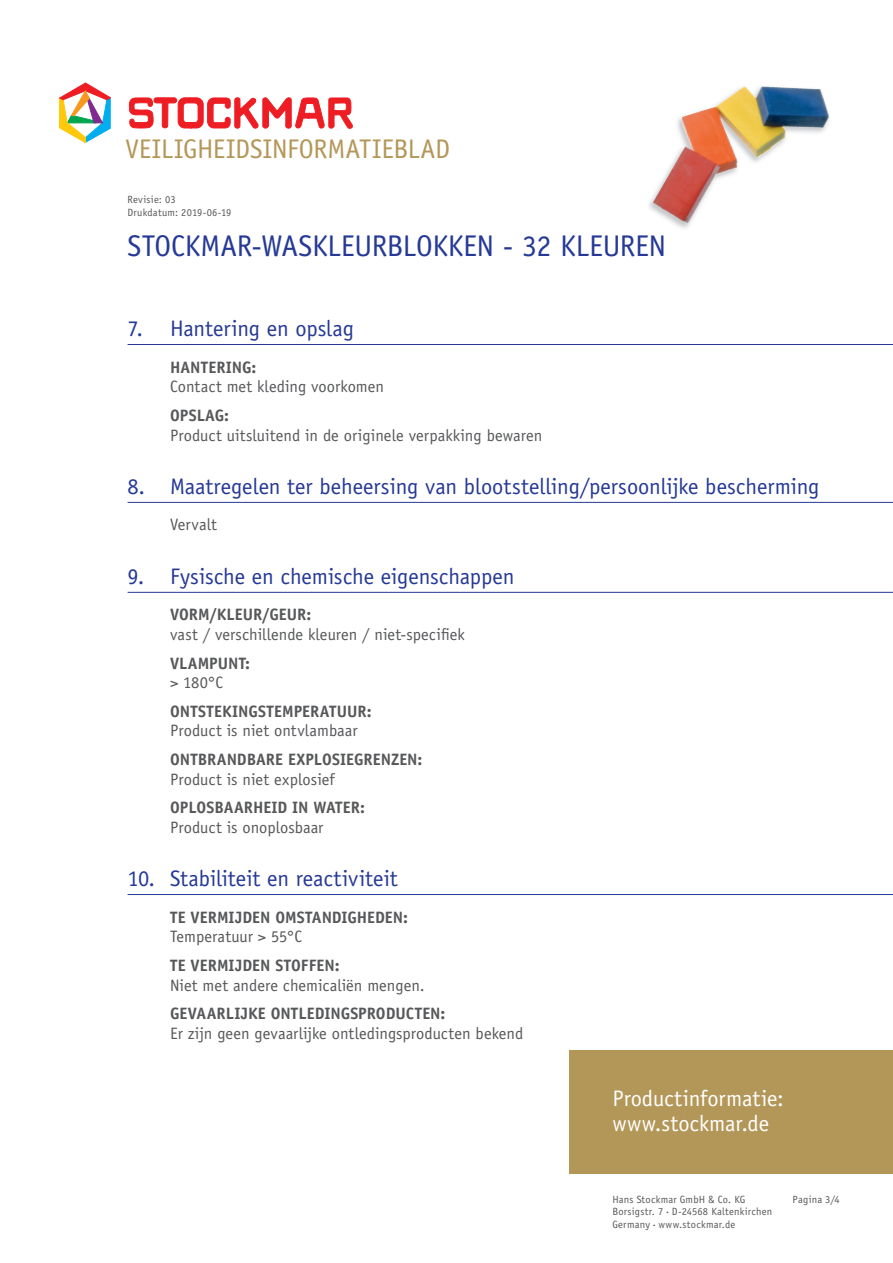
<style>
.page{position:relative;width:893px;height:1263px;background:#fff}
.page>*{position:absolute;margin:0;border:0;box-sizing:border-box;transform-origin:0 0}
.t1{font:30px "Officina Sans LT";letter-spacing:-.01em;color:#263996}
.t2{font:27px "Officina Sans LT";letter-spacing:-.01em;color:#b39758}
.t3{font:22.5px "Officina Sans LT";letter-spacing:-.005em;color:#263996}
.t4{font:22.5px/25.5px "Officina Sans LT";color:#fff}
.t5{font:16.5px "Officina Sans LT";color:#57585a}
.t6{font:700 16.5px "Officina Sans LT";color:#57585a}
.t7{font:10.5px/12.6px "Officina Sans LT";letter-spacing:.02em;color:#57585a}
.s1{font-size:4.5px}
</style>
<div class="page">
<img style="left:653px;top:86px;width:177px;height:137px">
<svg style="left:129px;top:97px;width:223px;height:32px"></svg>
<svg style="left:60px;top:83px;width:50px;height:60px"></svg>
<div style="left:570px;top:1050px;width:323px;height:124px;background:#b39758"></div>
<hr style="left:128px;top:344px;width:765px;height:1px;background:#263996">
<hr style="left:128px;top:502px;width:765px;height:1px;background:#263996">
<hr style="left:128px;top:592px;width:765px;height:1px;background:#263996">
<hr style="left:128px;top:894px;width:765px;height:1px;background:#263996">
<h2 class="t2" style="left:125px;top:134px;width:326px">VEILIGHEIDSINFORMATIEBLAD</h2>
<p class="t7" style="left:128px;top:194px;width:105px">Revisie: 03<br>Drukdatum: 2019-06-19</p>
<h1 class="t1" style="left:128px;top:229px;width:540px">STOCKMAR-WASKLEURBLOKKEN - 32 KLEUREN</h1>
<h3 class="t3" style="left:128px;top:315px;width:228px">7. Hantering en opslag</h3>
<p class="t6" style="left:170px;top:357px;width:88px">HANTERING:</p>
<p class="t5" style="left:170px;top:377px;width:215px">Contact met kleding voorkomen</p>
<p class="t6" style="left:170px;top:405px;width:61px">OPSLAG:</p>
<p class="t5" style="left:170px;top:425px;width:374px">Product uitsluitend in de originele verpakking bewaren</p>
<h3 class="t3" style="left:128px;top:473px;width:693px">8. Maatregelen ter beheersing van blootstelling/persoonlijke bescherming</h3>
<p class="t5" style="left:170px;top:515px;width:48px">Vervalt</p>
<h3 class="t3" style="left:128px;top:563px;width:388px">9. Fysische en chemische eigenschappen</h3>
<p class="t6" style="left:170px;top:604px;width:143px">VORM/KLEUR/GEUR:</p>
<p class="t5" style="left:170px;top:625px;width:296px">vast / verschillende kleuren / niet-specifiek</p>
<p class="t6" style="left:170px;top:653px;width:82px">VLAMPUNT:</p>
<p class="t5" style="left:170px;top:673px;width:54px">&gt; 180°C</p>
<p class="t6" style="left:170px;top:701px;width:203px">ONTSTEKINGSTEMPERATUUR:</p>
<p class="t5" style="left:170px;top:721px;width:189px">Product is niet ontvlambaar</p>
<p class="t6" style="left:170px;top:749px;width:254px">ONTBRANDBARE EXPLOSIEGRENZEN:</p>
<p class="t5" style="left:170px;top:769px;width:166px">Product is niet explosief</p>
<p class="t6" style="left:170px;top:797px;width:197px">OPLOSBAARHEID IN WATER:</p>
<p class="t5" style="left:170px;top:817px;width:155px">Product is onoplosbaar</p>
<h3 class="t3" style="left:128px;top:865px;width:272px">10. Stabiliteit en reactiviteit</h3>
<p class="t6" style="left:170px;top:907px;width:239px">TE VERMIJDEN OMSTANDIGHEDEN:</p>
<p class="t5" style="left:170px;top:927px;width:133px">Temperatuur &gt; 55°C</p>
<p class="t6" style="left:170px;top:955px;width:171px">TE VERMIJDEN STOFFEN:</p>
<p class="t5" style="left:170px;top:975px;width:256px">Niet met andere chemicaliën mengen.</p>
<p class="t6" style="left:170px;top:1003px;width:277px">GEVAARLIJKE ONTLEDINGSPRODUCTEN:</p>
<p class="t5" style="left:170px;top:1023px;width:355px">Er zijn geen gevaarlijke ontledingsproducten bekend</p>
<h3 class="t4" style="left:612px;top:1085px;width:173px">Productinformatie: www.stockmar.de</h3>
<p class="t7" style="left:612px;top:1193px;width:161px">Hans Stockmar GmbH &amp; Co. KG<br>Borsigstr. 7 <span class="s1">•</span> D-24568 Kaltenkirchen<br>Germany <span class="s1">•</span> www.stockmar.de</p>
<p class="t7" style="left:793px;top:1193px;width:49px">Pagina 3/4</p>
</div>
